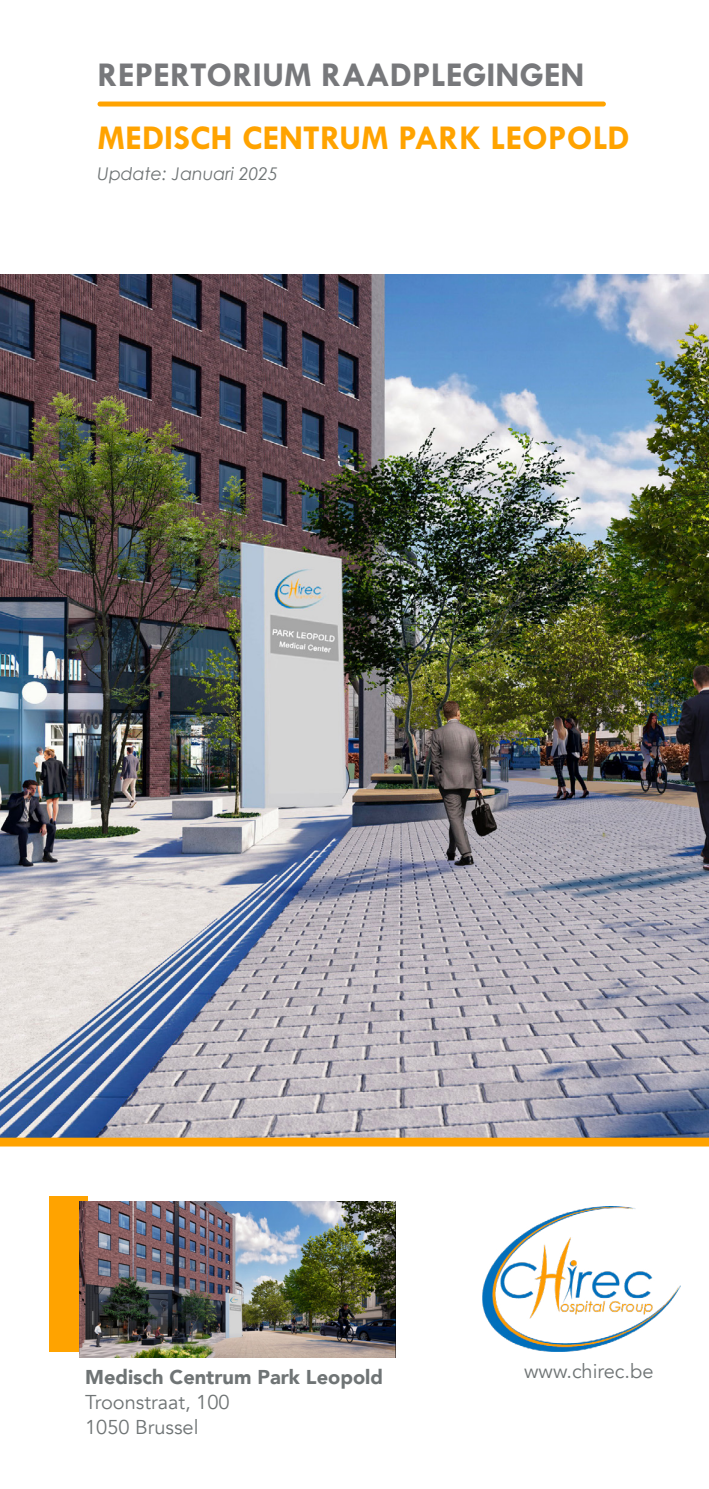
<style>
.page{position:relative;width:709px;height:1489px;background:#fff}
.page>*{position:absolute;margin:0;border:0;box-sizing:border-box;transform-origin:0 0}
.t1{font:700 35px "Tw Cen MT Std";color:#ffa300}
.t2{font:700 35px "Tw Cen MT Std";color:#77787b}
.t3{font:20px/25px "Avenir";color:#6f7475}
.t4{font:900 20px "Avenir";color:#6f7475}
.t5{font:italic 17.5px "Century Gothic";color:#6f7475}
</style>
<div class="page">
<div style="left:97px;top:101px;width:509px;height:5px;background:#ffa300;border-radius:3px"></div>
<div style="left:49px;top:1196px;width:38px;height:156px;background:#ffa300"></div>
<img style="left:0;top:275px;width:709px;height:862px">
<svg style="left:0;top:1137px;width:709px;height:9px;background:#f7a20c"></svg>
<img style="left:482px;top:1206px;width:198px;height:145px">
<img style="left:80px;top:1201px;width:315px;height:156px">
<h1 class="t2" style="left:97px;top:56px;width:488px">REPERTORIUM RAADPLEGINGEN</h1>
<h1 class="t1" style="left:97px;top:119px;width:534px">MEDISCH CENTRUM PARK LEOPOLD</h1>
<p class="t5" style="left:97px;top:162px;width:182px">Update: Januari 2025</p>
<p class="t4" style="left:85px;top:1359px;width:299px">Medisch Centrum Park Leopold</p>
<p class="t3" style="left:524px;top:1358px;width:131px">www.chirec.be</p>
<p class="t3" style="left:85px;top:1389px;width:146px">Troonstraat, 100<br>1050 Brussel</p>
</div>
